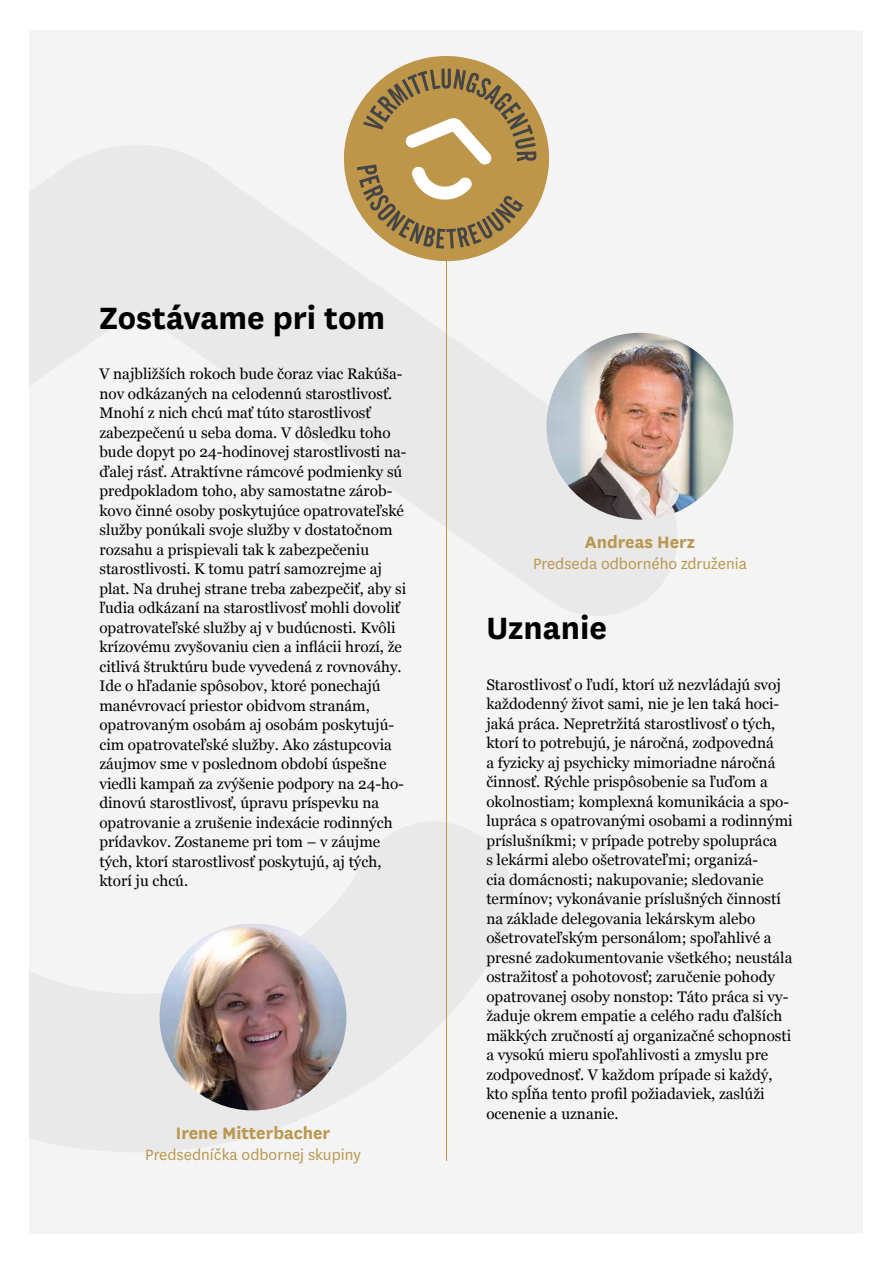
<style>
.page{position:relative;width:893px;height:1263px;background:#fff}
.page>*{position:absolute;margin:0;border:0;box-sizing:border-box;transform-origin:0 0}
.t1{font:700 36px "National";color:#000}
.t2{font:700 19.35px "National";color:#ba974e}
.t3{font:17.4px "National";color:#ba974e}
.t4{font:15.3px/19.5px "Georgia";color:#000}
</style>
<div class="page">
<div style="left:30px;top:30px;width:833px;height:1203px;background:#f4f4f4"></div>
<svg style="left:30px;top:145px;width:648px;height:471px"></svg>
<svg style="left:30px;top:822px;width:484px;height:330px"></svg>
<hr style="left:446px;top:120px;width:1px;height:1041px;background:#ba974e">
<svg style="left:334px;top:56px;width:225px;height:215px"></svg>
<svg style="left:357px;top:69px;width:179px;height:180px;background:#b69a63"></svg>
<img style="left:546px;top:333px;width:187px;height:187px;border-radius:93px">
<img style="left:160px;top:923px;width:186px;height:187px;border-radius:93px">
<h1 class="t1" style="left:99px;top:292px;width:287px">Zostávame pri tom</h1>
<p class="t4" style="left:99px;top:363px;width:309px">V najbližších rokoch bude čoraz viac Rakúša&shy;nov odkázaných na celodennú starostlivosť.<br>Mnohí z nich chcú mať túto starostlivosť zabezpečenú u seba doma. V dôsledku toho bude dopyt po 24-hodinovej starostlivosti na&shy;ďalej rásť. Atraktívne rámcové podmienky sú predpokladom toho, aby samostatne zárob&shy;kovo činné osoby poskytujúce opatrovateľské služby ponúkali svoje služby v dostatočnom rozsahu a prispievali tak k zabezpečeniu starostlivosti. K tomu patrí samozrejme aj plat. Na druhej strane treba zabezpečiť, aby si ľudia odkázaní na starostlivosť mohli dovoliť opatrovateľské služby aj v budúcnosti. Kvôli krízovému zvyšovaniu cien a inflácii hrozí, že citlivá štruktúru bude vyvedená z rovnováhy.<br>Ide o hľadanie spôsobov, ktoré ponechajú manévrovací priestor obidvom stranám, opatrovaným osobám aj osobám poskytujú&shy;cim opatrovateľské služby. Ako zástupcovia záujmov sme v poslednom období úspešne viedli kampaň za zvýšenie podpory na 24-ho&shy;dinovú starostlivosť, úpravu príspevku na opatrovanie a zrušenie indexácie rodinných prídavkov. Zostaneme pri tom – v záujme tých, ktorí starostlivosť poskytujú, aj tých, ktorí ju chcú.</p>
<p class="t2" style="left:176px;top:1119px;width:156px">Irene Mitterbacher</p>
<p class="t3" style="left:145px;top:1143px;width:217px">Predsedníčka odbornej skupiny</p>
<p class="t2" style="left:585px;top:528px;width:112px">Andreas Herz</p>
<p class="t3" style="left:533px;top:552px;width:215px">Predseda odborného združenia</p>
<h1 class="t1" style="left:486px;top:603px;width:122px">Uznanie</h1>
<p class="t4" style="left:486px;top:674px;width:308px">Starostlivosť o ľudí, ktorí už nezvládajú svoj každodenný život sami, nie je len taká hoci&shy;jaká práca. Nepretržitá starostlivosť o tých, ktorí to potrebujú, je náročná, zodpovedná<br>a fyzicky aj psychicky mimoriadne náročná činnosť. Rýchle prispôsobenie sa ľuďom a okolnostiam; komplexná komunikácia a spo&shy;lupráca s opatrovanými osobami a rodinnými príslušníkmi; v prípade potreby spolupráca<br>s lekármi alebo ošetrovateľmi; organizá-<br>cia domácnosti; nakupovanie; sledovanie termínov; vykonávanie príslušných činností na základe delegovania lekárskym alebo ošetrovateľským personálom; spoľahlivé a presné zadokumentovanie všetkého; neustála ostražitosť a pohotovosť; zaručenie pohody opatrovanej osoby nonstop: Táto práca si vy&shy;žaduje okrem empatie a celého radu ďalších mäkkých zručností aj organizačné schopnosti a vysokú mieru spoľahlivosti a zmyslu pre zodpovednosť. V každom prípade si každý, kto spĺňa tento profil požiadaviek, zaslúži ocenenie a uznanie.</p>
</div>
